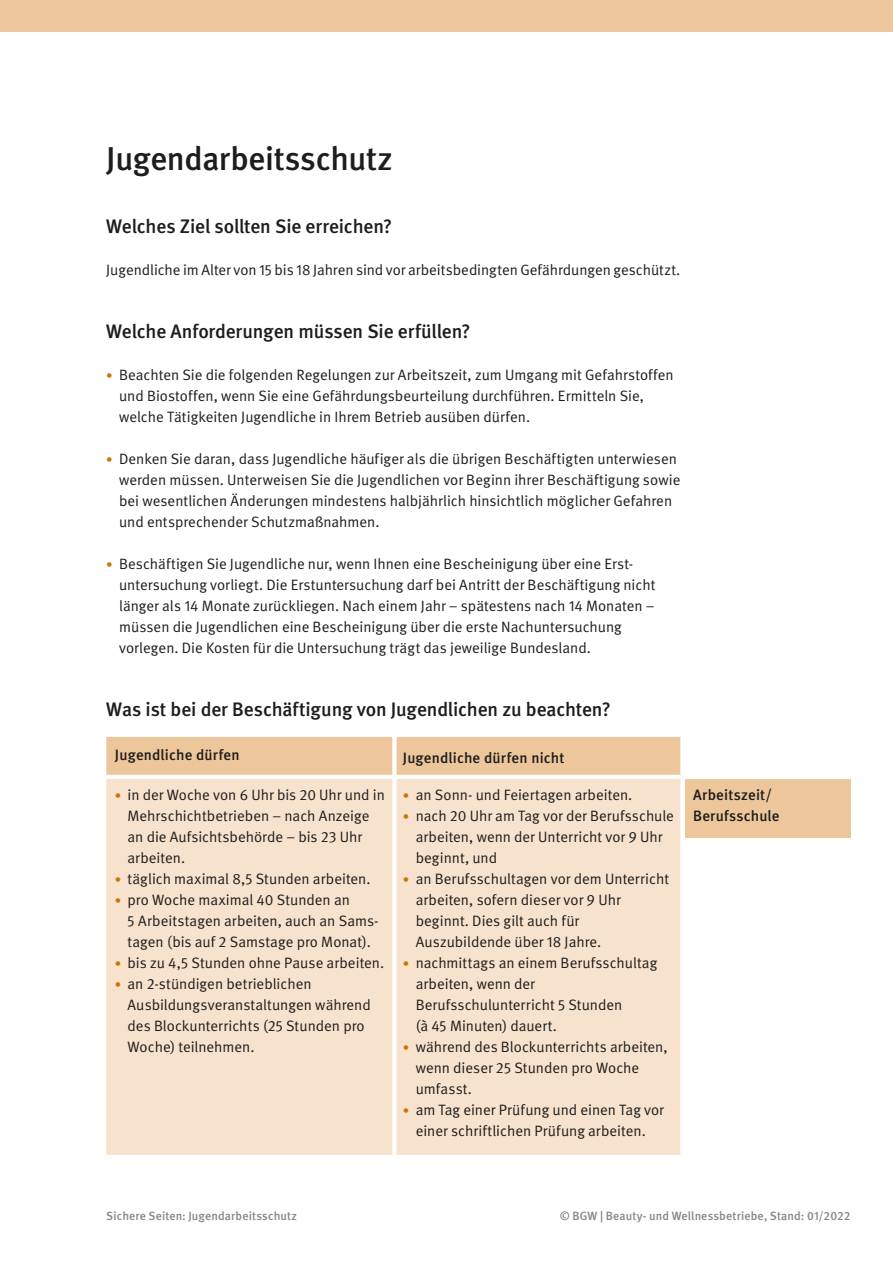
<style>
.page{position:relative;width:893px;height:1263px;background:#fff}
.page>*{position:absolute;margin:0;border:0;box-sizing:border-box;transform-origin:0 0}
.t1{font:500 33px "DGUV Meta";letter-spacing:-.01em;color:#1d1d1b}
.t2{font:500 19.5px "DGUV Meta";letter-spacing:-.01em;color:#1d1d1b}
.t3{font:15px/21px "DGUV Meta";color:#1d1d1b}
.t4{font:500 15px/21px "DGUV Meta";letter-spacing:.01em;color:#1d1d1b}
.t5{font:500 12px "DGUV Meta";letter-spacing:.01em;color:#878787}
.s1{font-size:12.75px;color:#cc7500}
</style>
<div class="page">
<div style="left:0;top:0;width:893px;height:32px;background:#edc69b"></div>
<div style="left:106px;top:737px;width:574px;height:38px;background:#edc69b"></div>
<div style="left:106px;top:779px;width:574px;height:376px;background:#f7e2cd"></div>
<svg style="left:392px;top:737px;width:4px;height:38px"></svg>
<svg style="left:392px;top:779px;width:4px;height:376px"></svg>
<div style="left:685px;top:779px;width:165px;height:58px;background:#edc69b"></div>
<h1 class="t1" style="left:106px;top:139px;width:288px">Jugendarbeitsschutz</h1>
<h2 class="t2" style="left:106px;top:215px;width:287px">Welches Ziel sollten Sie erreichen?</h2>
<p class="t3" style="left:106px;top:259px;width:576px">Jugendliche im Alter von 15 bis 18 Jahren sind vor arbeitsbedingten Gefährdungen geschützt.</p>
<h2 class="t2" style="left:106px;top:320px;width:366px">Welche Anforderungen müssen Sie erfüllen?</h2>
<p class="t3" style="left:119px;top:364px;width:556px;text-indent:-13px"><span class="s1">•</span> Beachten Sie die folgenden Regelungen zur Arbeitszeit, zum Umgang mit Gefahrstoffen und Biostoffen, wenn Sie eine Gefährdungsbeurteilung durchführen. Ermitteln Sie, welche Tätigkeiten Jugendliche in Ihrem Betrieb ausüben dürfen.</p>
<p class="t3" style="left:119px;top:448px;width:563px;text-indent:-13px"><span class="s1">•</span> Denken Sie daran, dass Jugendliche häufiger als die übrigen Beschäftigten unterwiesen werden müssen. Unterweisen Sie die Jugendlichen vor Beginn ihrer Beschäftigung sowie bei wesentlichen Änderungen mindestens halbjährlich hinsichtlich möglicher Gefahren und entsprechender Schutzmaßnahmen.</p>
<p class="t3" style="left:119px;top:553px;width:538px;text-indent:-13px"><span class="s1">•</span> Beschäftigen Sie Jugendliche nur, wenn Ihnen eine Bescheinigung über eine Erst&shy;untersuchung vorliegt. Die Erstuntersuchung darf bei Antritt der Beschäftigung nicht länger als 14 Monate zurückliegen. Nach einem Jahr – spätestens nach 14 Monaten – müssen die Jugendlichen eine Bescheinigung über die erste Nachuntersuchung vorlegen. Die Kosten für die Untersuchung trägt das jeweilige Bundesland.</p>
<h2 class="t2" style="left:106px;top:698px;width:506px">Was ist bei der Beschäftigung von Jugendlichen zu beachten?</h2>
<p class="t4" style="left:115px;top:745px;width:126px">Jugendliche dürfen</p>
<p class="t4" style="left:403px;top:747px;width:163px">Jugendliche dürfen nicht</p>
<p class="t3" style="left:128px;top:784px;width:259px;text-indent:-13px"><span class="s1">•</span> in der Woche von 6 Uhr bis 20 Uhr und in<br>Mehrschichtbetrieben – nach Anzeige an die Aufsichtsbehörde – bis 23 Uhr arbeiten.</p>
<p class="t3" style="left:115px;top:868px;width:257px"><span class="s1">•</span> täglich maximal 8,5 Stunden arbeiten.</p>
<p class="t3" style="left:128px;top:889px;width:251px;text-indent:-13px"><span class="s1">•</span> pro Woche maximal 40 Stunden an<br>5 Arbeitstagen arbeiten, auch an Sams&shy;tagen (bis auf 2 Samstage pro Monat).</p>
<p class="t3" style="left:115px;top:952px;width:271px"><span class="s1">•</span> bis zu 4,5 Stunden ohne Pause arbeiten.</p>
<p class="t3" style="left:128px;top:973px;width:245px;text-indent:-13px"><span class="s1">•</span> an 2-stündigen betrieblichen<br>Ausbildungsveranstaltungen während des Blockunterrichts (25 Stunden pro<br>Woche) teilnehmen.</p>
<p class="t3" style="left:403px;top:784px;width:231px"><span class="s1">•</span> an Sonn- und Feiertagen arbeiten.</p>
<p class="t3" style="left:416px;top:805px;width:260px;text-indent:-13px"><span class="s1">•</span> nach 20 Uhr am Tag vor der Berufsschule arbeiten, wenn der Unterricht vor 9 Uhr beginnt, und</p>
<p class="t3" style="left:416px;top:868px;width:255px;text-indent:-13px"><span class="s1">•</span> an Berufsschultagen vor dem Unterricht arbeiten, sofern dieser vor 9 Uhr beginnt. Dies gilt auch für<br>Auszubildende über 18 Jahre.</p>
<p class="t3" style="left:416px;top:952px;width:243px;text-indent:-13px"><span class="s1">•</span> nachmittags an einem Berufsschultag arbeiten, wenn der<br>Berufsschulunterricht 5 Stunden<br>(à 45 Minuten) dauert.</p>
<p class="t3" style="left:416px;top:1036px;width:254px;text-indent:-13px"><span class="s1">•</span> während des Blockunterrichts arbeiten, wenn dieser 25 Stunden pro Woche umfasst.</p>
<p class="t3" style="left:403px;top:1099px;width:262px;text-align:center"><span class="s1">•</span> am Tag einer Prüfung und einen Tag vor einer schriftlichen Prüfung arbeiten.</p>
<p class="t4" style="left:693px;top:785px;width:88px">Arbeitszeit/<br>Berufsschule</p>
<p class="t5" style="left:106px;top:1209px;width:192px">Sichere Seiten: Jugendarbeitsschutz</p>
<p class="t5" style="left:560px;top:1209px;width:292px">© BGW | Beauty- und Wellnessbetriebe, Stand: 01/2022</p>
</div>
